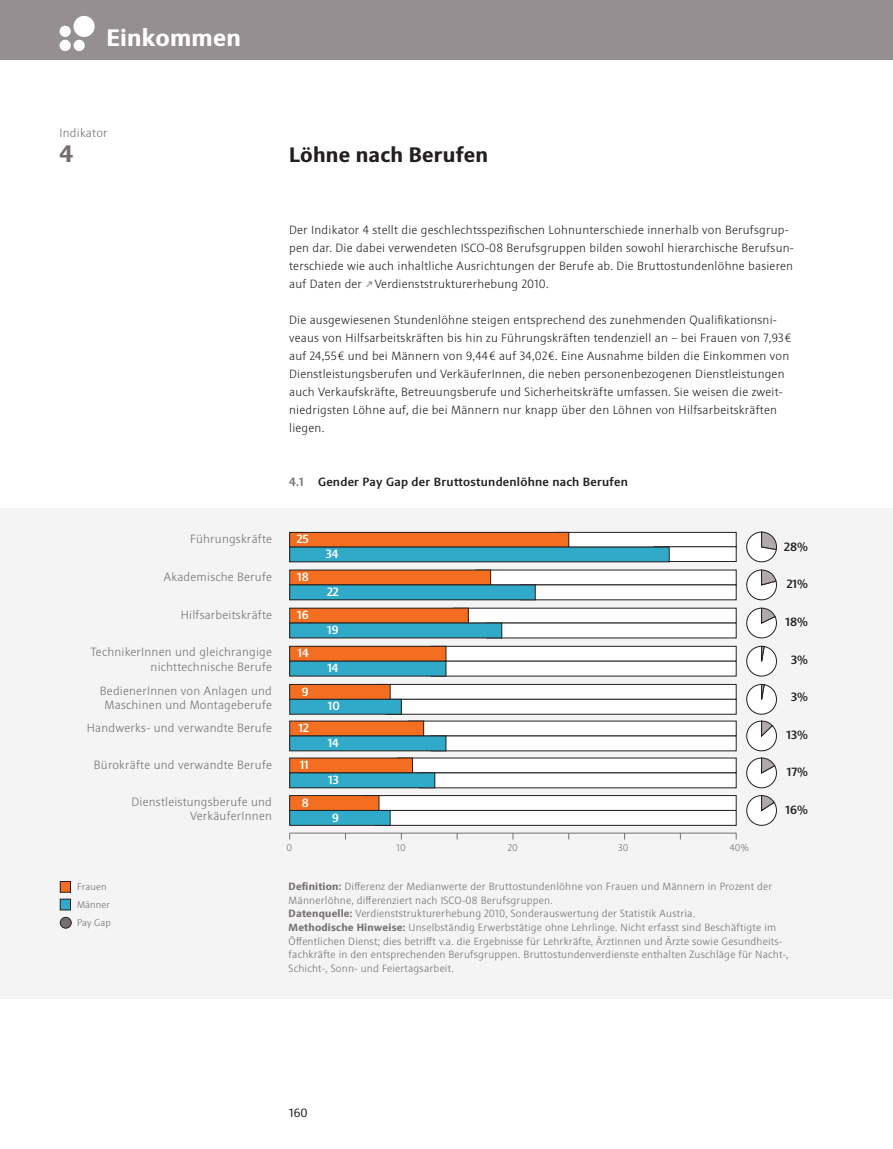
<style>
.page{position:relative;width:893px;height:1149px;background:#fff}
.page>*{position:absolute;margin:0;border:0;box-sizing:border-box;transform-origin:0 0}
.t1{font:700 24px "Sinova Pro";letter-spacing:.01em;color:#fff}
.t2{font:700 24px "Sinova Pro";color:#756f71}
.t3{font:700 21px "Sinova Pro";letter-spacing:.01em;color:#231f20}
.t4{font:300 12px/18px "Sinova Pro";letter-spacing:.02em;color:#231f20}
.t5{font:300 12px/14.4px "Sinova Pro";letter-spacing:.02em;color:#756f71;text-align:right}
.t6{font:500 12px "Sinova Pro";letter-spacing:.02em;color:#231f20}
.t7{font:500 12px "Sinova Pro";color:#fff}
.t8{font:12px "Sinova Pro";color:#231f20}
.t9{font:300 10.5px/13.5px "Sinova Pro";letter-spacing:.02em;color:#756f71}
.t10{font:300 9.75px "Sinova Pro";letter-spacing:.01em;color:#756f71}
.s1{color:#756f71}
.s2{font-weight:700}
</style>
<div class="page">
<div style="left:0;top:508px;width:893px;height:490px;background:#f4f4f4"></div>
<hr style="left:290px;top:832px;width:446px;height:1px;background:#756f71">
<div style="left:554px;top:532px;width:182px;height:15px;background:#fff"></div>
<div style="left:554px;top:532px;width:182px;height:15px;border:1px solid #231f20"></div>
<div style="left:290px;top:532px;width:279px;height:15px;background:#f36e21"></div>
<div style="left:289px;top:532px;width:280px;height:15px;border:1px solid #231f20"></div>
<div style="left:654px;top:546px;width:82px;height:15px;background:#fff"></div>
<div style="left:654px;top:546px;width:82px;height:15px;border:1px solid #231f20"></div>
<div style="left:290px;top:547px;width:379px;height:14px;background:#31a9c8"></div>
<div style="left:289px;top:546px;width:380px;height:16px;border:1px solid #231f20"></div>
<div style="left:476px;top:570px;width:260px;height:14px;background:#fff"></div>
<div style="left:520px;top:584px;width:216px;height:15px;background:#fff"></div>
<div style="left:520px;top:584px;width:216px;height:16px;border:1px solid #231f20"></div>
<div style="left:290px;top:570px;width:201px;height:14px;background:#f36e21"></div>
<div style="left:290px;top:584px;width:245px;height:15px;background:#31a9c8"></div>
<div style="left:289px;top:584px;width:246px;height:16px;border:1px solid #231f20"></div>
<div style="left:453px;top:608px;width:283px;height:15px;background:#fff"></div>
<div style="left:487px;top:623px;width:249px;height:14px;background:#fff"></div>
<div style="left:290px;top:608px;width:178px;height:15px;background:#f36e21"></div>
<div style="left:290px;top:623px;width:212px;height:14px;background:#31a9c8"></div>
<div style="left:431px;top:646px;width:305px;height:15px;background:#fff"></div>
<div style="left:431px;top:646px;width:305px;height:15px;border:1px solid #231f20"></div>
<div style="left:431px;top:661px;width:305px;height:15px;background:#fff"></div>
<div style="left:290px;top:646px;width:156px;height:15px;background:#f36e21"></div>
<div style="left:289px;top:646px;width:157px;height:15px;border:1px solid #231f20"></div>
<div style="left:290px;top:661px;width:156px;height:15px;background:#31a9c8"></div>
<div style="left:289px;top:660px;width:157px;height:16px;border:1px solid #231f20"></div>
<div style="left:375px;top:684px;width:361px;height:15px;background:#fff"></div>
<div style="left:375px;top:684px;width:361px;height:15px;border:1px solid #231f20"></div>
<div style="left:386px;top:699px;width:350px;height:15px;background:#fff"></div>
<div style="left:386px;top:699px;width:350px;height:15px;border:1px solid #231f20"></div>
<div style="left:290px;top:684px;width:100px;height:15px;background:#f36e21"></div>
<div style="left:289px;top:684px;width:101px;height:15px;border:1px solid #231f20"></div>
<div style="left:290px;top:699px;width:111px;height:15px;background:#31a9c8"></div>
<div style="left:289px;top:699px;width:112px;height:15px;border:1px solid #231f20"></div>
<div style="left:409px;top:720px;width:327px;height:15px;background:#fff"></div>
<div style="left:431px;top:735px;width:305px;height:15px;background:#fff"></div>
<div style="left:431px;top:735px;width:305px;height:15px;border:1px solid #231f20"></div>
<div style="left:290px;top:720px;width:134px;height:15px;background:#f36e21"></div>
<div style="left:290px;top:735px;width:156px;height:15px;background:#31a9c8"></div>
<div style="left:289px;top:735px;width:157px;height:15px;border:1px solid #231f20"></div>
<div style="left:397px;top:757px;width:339px;height:15px;background:#fff"></div>
<div style="left:420px;top:772px;width:316px;height:15px;background:#fff"></div>
<div style="left:420px;top:772px;width:316px;height:15px;border:1px solid #231f20"></div>
<div style="left:290px;top:757px;width:122px;height:15px;background:#f36e21"></div>
<div style="left:290px;top:772px;width:145px;height:15px;background:#31a9c8"></div>
<div style="left:289px;top:772px;width:146px;height:15px;border:1px solid #231f20"></div>
<div style="left:364px;top:795px;width:372px;height:15px;background:#fff"></div>
<div style="left:364px;top:795px;width:372px;height:15px;border:1px solid #231f20"></div>
<div style="left:375px;top:810px;width:361px;height:15px;background:#fff"></div>
<div style="left:375px;top:810px;width:361px;height:15px;border:1px solid #231f20"></div>
<div style="left:290px;top:795px;width:89px;height:15px;background:#f36e21"></div>
<div style="left:289px;top:795px;width:90px;height:15px;border:1px solid #231f20"></div>
<div style="left:290px;top:810px;width:100px;height:15px;background:#31a9c8"></div>
<div style="left:289px;top:810px;width:101px;height:15px;border:1px solid #231f20"></div>
<svg style="left:746px;top:531px;width:31px;height:32px"></svg>
<svg style="left:746px;top:569px;width:31px;height:32px"></svg>
<svg style="left:746px;top:607px;width:31px;height:70px"></svg>
<svg style="left:746px;top:684px;width:31px;height:142px"></svg>
<div style="left:0;top:0;width:893px;height:60px;background:#968f91"></div>
<div style="left:60px;top:26px;width:11px;height:11px;background:#fff;border-radius:50%"></div>
<div style="left:74px;top:16px;width:21px;height:21px;background:#fff;border-radius:50%"></div>
<div style="left:60px;top:40px;width:11px;height:11px;background:#fff;border-radius:50%"></div>
<div style="left:74px;top:40px;width:11px;height:11px;background:#fff;border-radius:50%"></div>
<div style="left:60px;top:881px;width:11px;height:11px;background:#f36e21"></div>
<div style="left:60px;top:881px;width:11px;height:11px;border:1px solid #231f20"></div>
<div style="left:60px;top:898px;width:11px;height:11px;background:#31a9c8"></div>
<div style="left:60px;top:898px;width:11px;height:11px;border:1px solid #231f20"></div>
<div style="left:60px;top:917px;width:11px;height:10px;background:#756f71;border-radius:50%"></div>
<div style="left:60px;top:916px;width:11px;height:12px;border:1px solid #231f20;border-radius:50%"></div>
<h1 class="t1" style="left:107px;top:24px;width:136px">Einkommen</h1>
<p class="t5" style="left:60px;top:126px;width:50px">Indikator</p>
<h1 class="t2" style="left:60px;top:140px;width:15px">4</h1>
<h3 class="t3" style="left:289px;top:142px;width:201px">Löhne nach Berufen</h3>
<p class="t4" style="left:289px;top:221px;width:506px">Der Indikator 4 stellt die geschlechtsspezifschen Lohnunterschiede innerhalb von Berufsgrup&shy;pen dar. Die dabei verwendeten ISCO-08 Berufsgruppen bilden sowohl hierarchische Berufsun&shy;terschiede wie auch inhaltliche Ausrichtungen der Berufe ab. Die Bruttostundenlöhne basieren auf Daten der Verdienststrukturerhebung 2010.</p>
<p class="t4" style="left:289px;top:311px;width:504px">Die ausgewiesenen Stundenlöhne steigen entsprechend des zunehmenden Qualifkationsni&shy;veaus von Hilfsarbeitskräften bis hin zu Führungskräften tendenziell an – bei Frauen von 7,93€ auf 24,55€ und bei Männern von 9,44€ auf 34,02€. Eine Ausnahme bilden die Einkommen von Dienstleistungsberufen und VerkäuferInnen, die neben personenbezogenen Dienstleistungen auch Verkaufskräfte, Betreuungsberufe und Sicherheitskräfte umfassen. Sie weisen die zweit&shy;niedrigsten Löhne auf, die bei Männern nur knapp über den Löhnen von Hilfsarbeitskräften liegen.</p>
<p class="t6" style="left:289px;top:475px;width:340px"><span class="s1">4.1</span> Gender Pay Gap der Bruttostundenlöhne nach Berufen</p>
<p class="t5" style="left:190px;top:532px;width:83px">Führungskräfte</p>
<p class="t7" style="left:297px;top:532px;width:14px">25</p>
<p class="t7" style="left:326px;top:546px;width:14px">34</p>
<p class="t5" style="left:164px;top:569px;width:110px">Akademische Berufe</p>
<p class="t7" style="left:297px;top:569px;width:13px">18</p>
<p class="t7" style="left:327px;top:584px;width:13px">22</p>
<p class="t5" style="left:181px;top:607px;width:93px">Hilfsarbeitskräfte</p>
<p class="t5" style="left:90px;top:645px;width:183px">TechnikerInnen und gleichrangige nichttechnische Berufe</p>
<p class="t7" style="left:297px;top:607px;width:13px">16</p>
<p class="t7" style="left:298px;top:646px;width:13px">14</p>
<p class="t7" style="left:327px;top:622px;width:13px">19</p>
<p class="t7" style="left:327px;top:660px;width:13px">14</p>
<p class="t5" style="left:100px;top:683px;width:174px;text-align:center">BedienerInnen von Anlagen und<br>Maschinen und Montageberufe</p>
<p class="t7" style="left:302px;top:684px;width:8px">9</p>
<p class="t7" style="left:328px;top:699px;width:13px">10</p>
<p class="t5" style="left:87px;top:720px;width:187px">Handwerks- und verwandte Berufe</p>
<p class="t7" style="left:298px;top:720px;width:12px">12</p>
<p class="t7" style="left:328px;top:735px;width:13px">14</p>
<p class="t5" style="left:94px;top:757px;width:180px">Bürokräfte und verwandte Berufe</p>
<p class="t5" style="left:132px;top:794px;width:142px">Dienstleistungsberufe und<br>VerkäuferInnen</p>
<p class="t7" style="left:300px;top:757px;width:11px">11</p>
<p class="t7" style="left:302px;top:795px;width:9px">8</p>
<p class="t7" style="left:328px;top:772px;width:12px">13</p>
<p class="t7" style="left:332px;top:810px;width:8px">9</p>
<p class="t6" style="left:784px;top:539px;width:25px">28%</p>
<p class="t6" style="left:787px;top:576px;width:23px">21%</p>
<p class="t6" style="left:785px;top:614px;width:24px">18%</p>
<p class="t6" style="left:791px;top:652px;width:18px">3%</p>
<p class="t6" style="left:791px;top:689px;width:18px">3%</p>
<p class="t6" style="left:786px;top:727px;width:23px">13%</p>
<p class="t6" style="left:787px;top:765px;width:23px">17%</p>
<p class="t6" style="left:786px;top:802px;width:24px">16%</p>
<p class="t10" style="left:287px;top:841px;width:7px">0</p>
<p class="t10" style="left:397px;top:841px;width:11px">10</p>
<p class="t10" style="left:508px;top:841px;width:11px">20</p>
<p class="t10" style="left:618px;top:841px;width:12px">30</p>
<p class="t10" style="left:730px;top:841px;width:21px">40%</p>
<p class="t10" style="left:77px;top:880px;width:31px">Frauen</p>
<p class="t9" style="left:289px;top:879px;width:485px"><span class="s2">Defnition:</span> Diferenz der Medianwerte der Bruttostundenlöhne von Frauen und Männern in Prozent der<br>Männerlöhne, diferenziert nach ISCO-08 Berufsgruppen.</p>
<p class="t10" style="left:77px;top:898px;width:34px">Männer</p>
<p class="t9" style="left:289px;top:906px;width:408px"><span class="s2">Datenquelle:</span> Verdienststrukturerhebung 2010, Sonderauswertung der Statistik Austria.</p>
<p class="t10" style="left:77px;top:916px;width:35px">Pay Gap</p>
<p class="t9" style="left:289px;top:920px;width:501px"><span class="s2">Methodische Hinweise:</span> Unselbständig Erwerbstätige ohne Lehrlinge. Nicht erfasst sind Beschäftigte im Öfentlichen Dienst; dies betrift v.a. die Ergebnisse für Lehrkräfte, Ärztinnen und Ärzte sowie Gesundheits&shy;fachkräfte in den entsprechenden Berufsgruppen. Bruttostundenverdienste enthalten Zuschläge für Nacht-, Schicht-, Sonn- und Feiertagsarbeit.</p>
<p class="t8" style="left:289px;top:1105px;width:20px">160</p>
</div>
